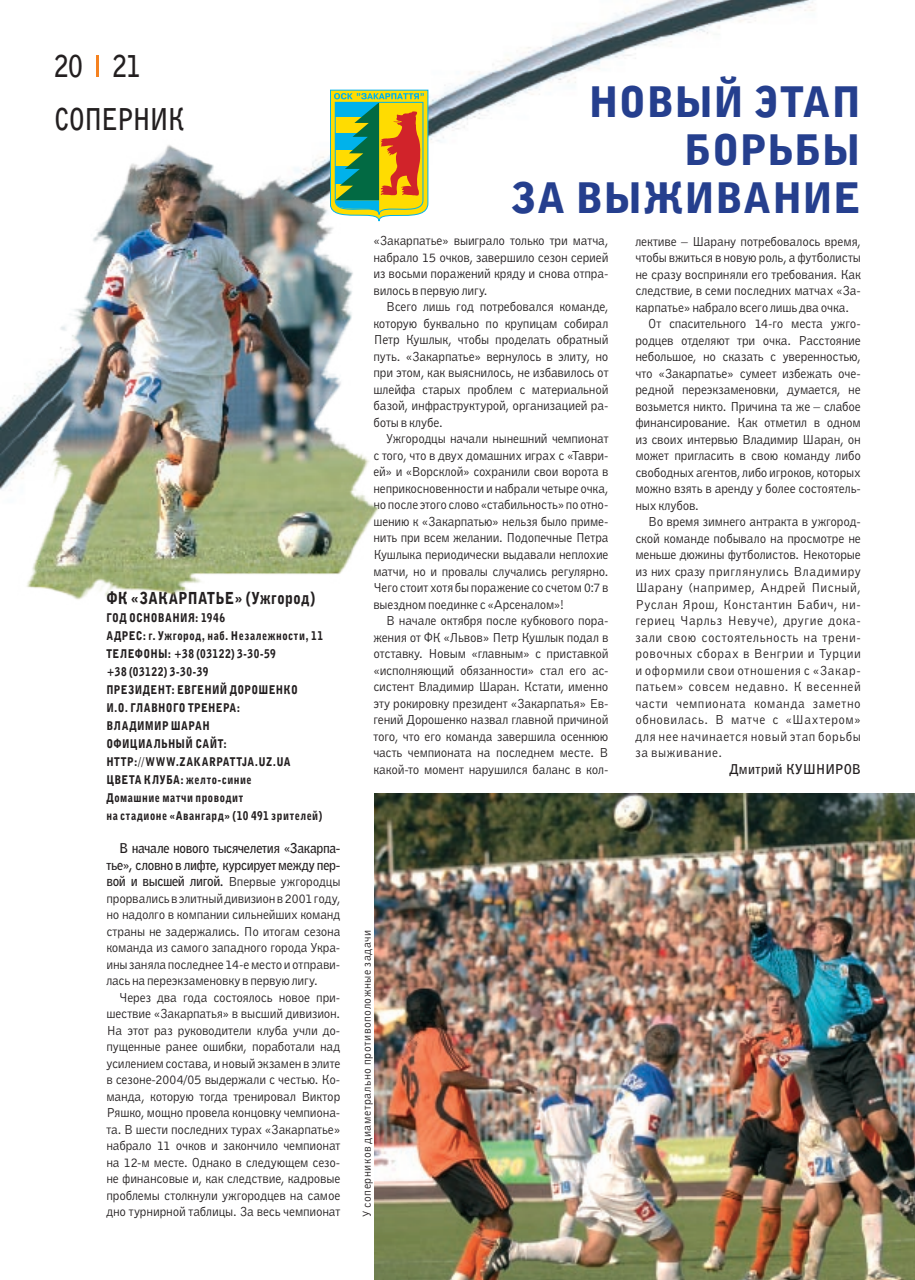
<style>
.page{position:relative;width:915px;height:1280px;background:#fff}
.page>*{position:absolute;margin:0;border:0;box-sizing:border-box;transform-origin:0 0}
.t1{font:900 42px/48px "Bell Gothic";color:#253f8e}
.t2{font:700 30px "Bell Gothic";color:#231f20;scale:.85 1}
.t3{font:900 16.5px "Bell Gothic";letter-spacing:.04em;color:#231f20;scale:.85 1}
.t4{font:13.5px/16.5px "Bell Gothic";letter-spacing:-.01em;color:#231f20;text-align:justify}
.t5{font:13.5px "Bell Gothic";letter-spacing:.035em;color:#231f20}
.t6{font:13.5px "Bell Gothic";letter-spacing:.04em;color:#231f20}
.t7{font:13.5px "Bell Gothic";letter-spacing:.03em;color:#231f20}
.t8{font:700 13.5px "Bell Gothic";letter-spacing:.02em;color:#231f20}
.t9{font:900 12px/18px "Bell Gothic";letter-spacing:.055em;color:#231f20;scale:.85 1}
.t10{font:12px "Bell Gothic";letter-spacing:.04em;color:#231f20}
.s1{font-weight:700}
</style>
<div class="page">
<img style="left:0;top:0;width:914px;height:794px">
<hr style="left:96px;top:55px;width:2px;height:22px;background:#f58220">
<svg style="left:330px;top:90px;width:98px;height:131px;background:#bfa43c"></svg>
<img style="left:374px;top:794px;width:540px;height:486px">
<img style="left:17px;top:128px;width:371px;height:476px">
<h2 class="t2" style="left:54px;top:45px;width:103px">20 21</h2>
<h2 class="t2" style="left:54px;top:98px;width:38px">Соперник</h2>
<p class="t3" style="left:106px;top:588px;width:62px">ФК «ЗАКАРПАТЬЕ</p>
<p class="t3" style="left:234px;top:588px;width:96px">» (УЖГОРОД)</p>
<p class="t9" style="left:106px;top:609px;width:256px">ГОД ОСНОВАНИЯ: 1946<br>АДРЕС: Г. УЖГОРОД, НАБ. Н ЕЗАЛЕЖНОСТИ, 11<br>ТЕЛЕФО</p>
<p class="t9" style="left:106px;top:645px;width:201px;text-indent:44px">НЫ: +38 (03122) 3-30-59 +38 (03122) 3-30-39<br>ПРЕЗИДЕНТ: ЕВГЕНИЙ ДОРОШЕ</p>
<p class="t9" style="left:276px;top:681px;width:18px">НКО</p>
<p class="t9" style="left:106px;top:699px;width:38px">И.О. ГЛАВ</p>
<p class="t9" style="left:158px;top:699px;width:18px">НОГО</p>
<p class="t9" style="left:106px;top:699px;width:159px;text-indent:82px">ТРЕНЕРА:<br>ВЛАДИМ ИР ШАРАН<br>ОФИЦИАЛЬ</p>
<p class="t9" style="left:106px;top:735px;width:218px;text-indent:62px">НЫЙ САЙТ:<br>HTTP://WWW.ZAKARPATTJA.UZ.UA<br>ЦВЕТА</p>
<p class="t9" style="left:106px;top:771px;width:255px;text-indent:38px">КЛУБА: ЖЕЛТО-СИНИЕ<br>ДОМАШНИЕ МАТЧИ ПРОВОДИТ<br>НА СТАДИОНЕ «АВАНГАРД» (10 491 ЗРИТЕЛЕЙ)</p>
<p class="t4" style="left:106px;top:840px;width:235px;text-indent:13px"><span class="s1">В начале нового тысячелетия «Закарпа&shy;тье», словно в лифте, курсирует между пер&shy;вой и высшей лигой.</span> Впервые ужгородцы прорвались в элитный дивизион в 2001 году, но надолго в компании сильнейших команд страны не задержались. П о итогам сезона команда из самого западного города Укра&shy;ины заняла последнее 14-е место и отправи&shy;лась на переэкзаменовку в первую лигу.</p>
<p class="t4" style="left:106px;top:989px;width:235px;text-indent:13px">Через два года состоялось новое при&shy;шествие «Закарпатья» в высший дивизион.<br>Н а этот раз руководители клуба учли до&shy;пущенные ранее ошибки, поработали над усилением состава, и новый экзамен в элите в сезоне-2004/05 выдержали с честью. Ко&shy;манда, которую тогда тренировал Виктор Ряшко, мощно провела концовку чемпиона&shy;та. В шести последних турах «Закарпатье» набрало 11 очков и закончило чемпионат на 12-м месте. Однако в следующем сезо&shy;не финансовые и, как следствие, кадровые проблемы столкнули ужгородцев на самое дно турнирной таблицы. За весь чемпионат</p>
<h1 class="t1" style="left:588px;top:79px;width:28px">НОВ</h1>
<h1 class="t1" style="left:674px;top:79px;width:133px">ЫЙ ЭТАП<br>БОРЬБ</h1>
<h1 class="t1" style="left:510px;top:127px;width:352px;text-align:right">Ы<br>ЗА ВЫЖИВАНИЕ</h1>
<p class="t4" style="left:635px;top:233px;width:227px">лективе – Шарану потребовалось время,</p>
<p class="t4" style="left:635px;top:249px;width:227px">чтобы вжиться в новую роль, а футболисты</p>
<p class="t4" style="left:635px;top:266px;width:227px">не сразу восприняли его требования. Как</p>
<p class="t4" style="left:635px;top:282px;width:227px">следствие, в семи последних матчах «За-</p>
<p class="t4" style="left:635px;top:299px;width:215px">карпатье» набрало всего лишь два очка.</p>
<p class="t4" style="left:648px;top:315px;width:214px">От спасительного 14-го места ужго-</p>
<p class="t4" style="left:635px;top:332px;width:227px">родцев отделяют три очка. Расстояние</p>
<p class="t4" style="left:635px;top:348px;width:227px">небольшое, но сказать с уверенностью,</p>
<p class="t4" style="left:635px;top:365px;width:227px">что «Закарпатье» сумеет избежать оче-</p>
<p class="t4" style="left:635px;top:381px;width:227px">редной переэкзаменовки, думается, не</p>
<p class="t4" style="left:635px;top:398px;width:227px">возьмется никто. П ричина та же – слабое</p>
<p class="t4" style="left:635px;top:414px;width:227px">финансирование. Как отметил в одном</p>
<p class="t4" style="left:635px;top:431px;width:227px">из своих интервью Владимир Шаран, он</p>
<p class="t4" style="left:635px;top:447px;width:227px">может пригласить в свою команду либо</p>
<p class="t4" style="left:635px;top:464px;width:227px">свободных агентов, либо игроков, которых</p>
<p class="t4" style="left:635px;top:480px;width:227px">можно взять в аренду у более состоятель-</p>
<p class="t4" style="left:635px;top:497px;width:65px">ных клубов.</p>
<p class="t4" style="left:648px;top:513px;width:214px">Во время зимнего антракта в ужгород-</p>
<p class="t4" style="left:635px;top:530px;width:227px">ской команде побывало на просмотре не</p>
<p class="t4" style="left:635px;top:546px;width:227px">меньше дюжины футболистов. Н екоторые</p>
<p class="t7" style="left:635px;top:563px;width:227px">из них сразу приглянулись Владимиру</p>
<p class="t6" style="left:635px;top:579px;width:227px">Шарану (например, Андрей П исный,</p>
<p class="t5" style="left:635px;top:596px;width:227px">Руслан Ярош, Константин Бабич, ни-</p>
<p class="t5" style="left:635px;top:612px;width:227px">гериец Чарльз Н евуче), другие дока-</p>
<p class="t6" style="left:635px;top:629px;width:227px">зали свою состоятельность на трени-</p>
<p class="t5" style="left:635px;top:645px;width:227px">ровочных сборах в Венгрии и Турции</p>
<p class="t5" style="left:635px;top:662px;width:227px">и оформили свои отношения с «Закар-</p>
<p class="t5" style="left:635px;top:678px;width:227px">патьем» совсем недавно. К весенней</p>
<p class="t6" style="left:635px;top:695px;width:227px">части чемпионата команда заметно</p>
<p class="t6" style="left:635px;top:711px;width:227px">обновилась. В матче с «Шахтером»</p>
<p class="t5" style="left:635px;top:728px;width:227px">для нее начинается новый этап борьбы</p>
<p class="t4" style="left:635px;top:744px;width:88px">за выживание.</p>
<p class="t8" style="left:729px;top:760px;width:133px">Дмитрий КУШНИРОВ</p>
<p class="t4" style="left:373px;top:232px;width:236px">«Закарпатье» выиграло только три матча, набрало 15 очков, завершило сезон серией из восьми поражений кряду и снова отпра&shy;вилось в первую лигу.</p>
<p class="t4" style="left:373px;top:298px;width:236px;text-indent:13px">Всего лишь год потребовался команде, которую буквально по крупицам собирал П етр Кушлык, чтобы проделать обратный путь. «Закарпатье» вернулось в элиту, но при этом, как выяснилось, не избавилось от шлейфа старых проблем с материальной базой, инфраструктурой, организацией ра&shy;боты в клубе.</p>
<p class="t4" style="left:373px;top:430px;width:236px;text-indent:13px">Ужгородцы начали нынешний чемпионат с того, что в двух домашних играх с «Таври&shy;ей» и «Ворсклой» сохранили свои ворота в неприкосновенности и набрали четыре очка, но после этого слово «стабильность» по отно&shy;шению к «Закарпатью» нельзя было приме&shy;нить при всем желании. П одопечные П етра Кушлыка периодически выдавали неплохие матчи, но и провалы случались регулярно.<br>Чего стоит хотя бы поражение со счетом 0:7 в выездном поединке с «Арсеналом»!</p>
<p class="t4" style="left:373px;top:612px;width:236px;text-indent:13px">В начале октября после кубкового пора&shy;жения от ФК «Л ьвов» П етр Кушлык подал в отставку. Н овым «главным» с приставкой «исполняющий обязанности» стал его ас&shy;систент Владимир Шаран. Кстати, именно эту рокировку президент «Закарпатья» Ев&shy;гений Дорошенко назвал главной причиной того, что его команда завершила осеннюю часть чемпионата на последнем месте. В какой-то момент нарушился баланс в кол-</p>
<p class="t10" style="left:359px;top:1217px;width:289px;rotate:-90deg">У соперников диаметрально противоположные задачи</p>
</div>
